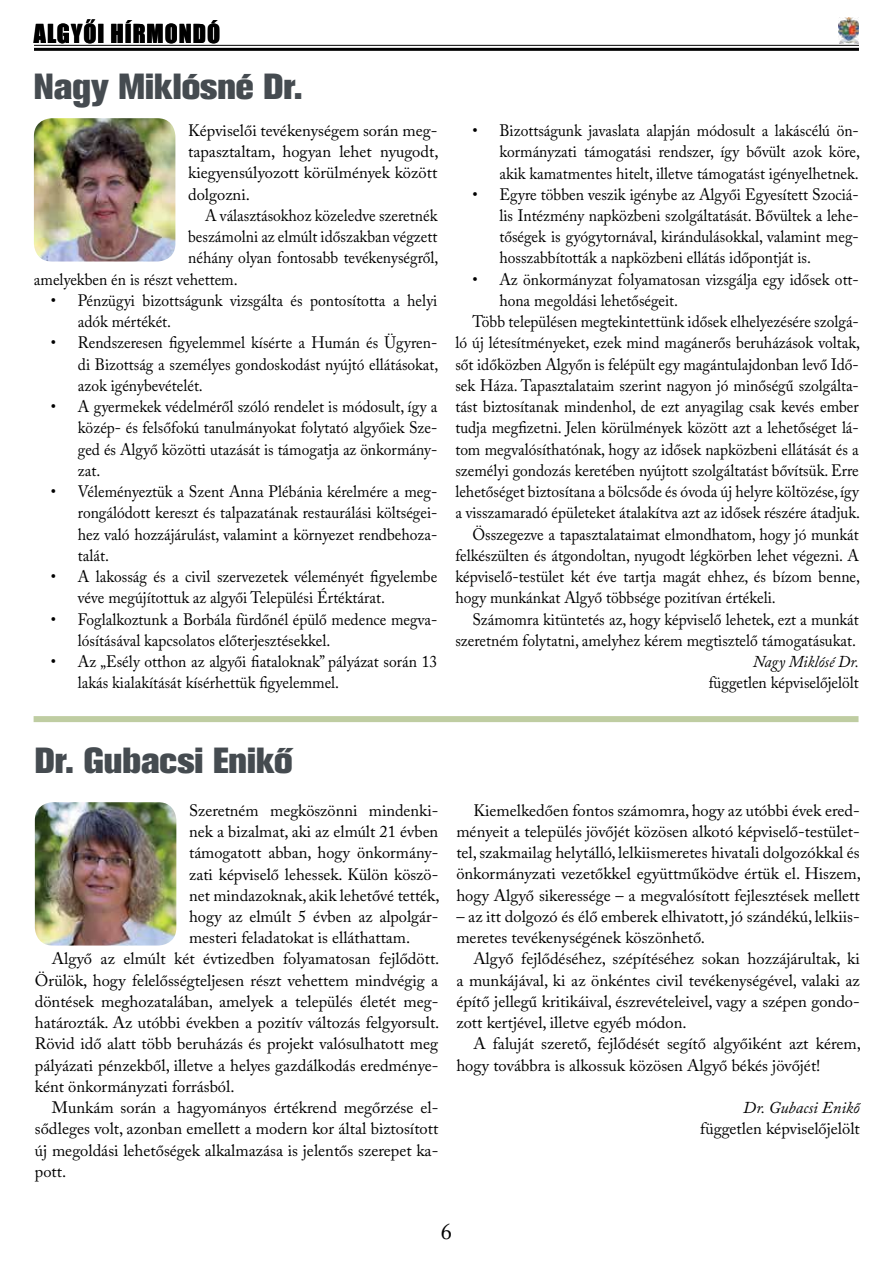
<style>
.page{position:relative;width:893px;height:1263px;background:#fff}
.page>*{position:absolute;margin:0;border:0;box-sizing:border-box;transform-origin:0 0}
.t1{font:800 36px "Akzidenz Grotesk Pro";color:#454b50}
.t2{font:24px "Impact";letter-spacing:.04em;color:#000}
.t3{font:22.5px "Adobe Caslon Pro";color:#000}
.t4{font:16.5px/21.3px "Adobe Caslon Pro";color:#000;text-align:justify;scale:.94 1}
.t5{font:16.5px/21.3px "Adobe Caslon Pro";color:#000;text-align:justify}
.t6{font:italic 16.5px "Adobe Caslon Pro";color:#000}
.t7{font:italic 16.5px "Adobe Caslon Pro";color:#000;scale:.94 1}
</style>
<div class="page">
<hr style="left:34px;top:45px;width:825px;height:1px;background:#000">
<hr style="left:34px;top:48px;width:825px;height:3px;background:#000">
<img style="left:838px;top:17px;width:21px;height:26px">
<img style="left:34px;top:118px;width:141px;height:143px">
<div style="left:34px;top:716px;width:824px;height:6px;background:#bfcda2"></div>
<img style="left:35px;top:802px;width:141px;height:143px">
<h2 class="t2" style="left:34px;top:15px;width:188px">ALGYŐI HÍRMONDÓ</h2>
<h1 class="t1" style="left:34px;top:63px;width:270px">Nagy Miklósné Dr.</h1>
<p class="t5" style="left:188px;top:120px;width:252px">Képviselői tevékenységem során meg&shy;tapasztaltam, hogyan lehet nyugodt, kiegyensúlyozott körülmények között dolgozni.</p>
<p class="t4" style="left:205px;top:205px;width:249px">A választásokhoz közeledve szeretnék</p>
<p class="t4" style="left:188px;top:226px;width:267px">beszámolni az elmúlt időszakban végzett</p>
<p class="t4" style="left:188px;top:247px;width:268px">néhány olyan fontosabb tevékenységről,</p>
<p class="t4" style="left:34px;top:268px;width:218px">amelyekben én is részt vehettem.</p>
<p class="t4" style="left:78px;top:290px;width:384px;text-indent:-27px">• Pénzügyi bizottságunk vizsgálta és pontosította a helyi adók mértékét.</p>
<p class="t4" style="left:78px;top:332px;width:385px;text-indent:-27px">• Rendszeresen figyelemmel kísérte a Humán és Ügyren&shy;di Bizottság a személyes gondoskodást nyújtó ellátásokat, azok igénybevételét.</p>
<p class="t4" style="left:78px;top:396px;width:384px;text-indent:-27px">• A gyermekek védelméről szóló rendelet is módosult, így a közép- és felsőfokú tanulmányokat folytató algyőiek Sze&shy;ged és Algyő közötti utazását is támogatja az önkormány&shy;zat.</p>
<p class="t4" style="left:78px;top:481px;width:384px;text-indent:-27px">• Véleményeztük a Szent Anna Plébánia kérelmére a meg&shy;rongálódott kereszt és talpazatának restaurálási költségei&shy;hez való hozzájárulást, valamint a környezet rendbehoza&shy;talát.</p>
<p class="t4" style="left:78px;top:566px;width:384px;text-indent:-27px">• A lakosság és a civil szervezetek véleményét figyelembe véve megújítottuk az algyői Települési Értéktárat.</p>
<p class="t4" style="left:78px;top:608px;width:384px;text-indent:-27px">• Foglalkoztunk a Borbála fürdőnél épülő medence megva&shy;lósításával kapcsolatos előterjesztésekkel.</p>
<p class="t4" style="left:78px;top:651px;width:384px;text-indent:-27px">• Az „Esély otthon az algyői fiataloknak” pályázat során 13 lakás kialakítását kísérhettük figyelemmel.</p>
<p class="t4" style="left:499px;top:120px;width:385px;text-indent:-27px">• Bizottságunk javaslata alapján módosult a lakáscélú ön&shy;kormányzati támogatási rendszer, így bővült azok köre, akik kamatmentes hitelt, illetve támogatást igényelhetnek.</p>
<p class="t4" style="left:499px;top:183px;width:384px;text-indent:-27px">• Egyre többen veszik igénybe az Algyői Egyesített Szociá&shy;lis Intézmény napközbeni szolgáltatását. Bővültek a lehe&shy;tőségek is gyógytornával, kirándulásokkal, valamint meg&shy;hosszabbították a napközbeni ellátás időpontját is.</p>
<p class="t4" style="left:472px;top:268px;width:413px">• Az önkormányzat folyamatosan vizsgálja egy idősek ott-</p>
<p class="t4" style="left:499px;top:290px;width:192px">hona megoldási lehetőségeit.</p>
<p class="t4" style="left:472px;top:311px;width:413px">Több településen megtekintettünk idősek elhelyezésére szolgá-</p>
<p class="t4" style="left:455px;top:332px;width:432px">ló új létesítményeket, ezek mind magánerős beruházások voltak,</p>
<p class="t4" style="left:455px;top:353px;width:431px">sőt időközben Algyőn is felépült egy magántulajdonban levő Idő-</p>
<p class="t4" style="left:455px;top:375px;width:431px">sek Háza. Tapasztalataim szerint nagyon jó minőségű szolgálta-</p>
<p class="t4" style="left:455px;top:396px;width:431px">tást biztosítanak mindenhol, de ezt anyagilag csak kevés ember</p>
<p class="t4" style="left:455px;top:417px;width:431px">tudja megfizetni. Jelen körülmények között azt a lehetőséget lá-</p>
<p class="t4" style="left:455px;top:438px;width:431px">tom megvalósíthatónak, hogy az idősek napközbeni ellátását és a</p>
<p class="t4" style="left:455px;top:459px;width:431px">személyi gondozás keretében nyújtott szolgáltatást bővítsük. Erre</p>
<p class="t4" style="left:455px;top:481px;width:431px">lehetőséget biztosítana a bölcsőde és óvoda új helyre költözése, így</p>
<p class="t4" style="left:455px;top:502px;width:432px">a visszamaradó épületeket átalakítva azt az idősek részére átadjuk.</p>
<p class="t4" style="left:472px;top:523px;width:413px">Összegezve a tapasztalataimat elmondhatom, hogy jó munkát</p>
<p class="t4" style="left:455px;top:544px;width:431px">felkészülten és átgondoltan, nyugodt légkörben lehet végezni. A</p>
<p class="t4" style="left:455px;top:566px;width:432px">képviselő-testület két éve tartja magát ehhez, és bízom benne,</p>
<p class="t4" style="left:455px;top:587px;width:342px">hogy munkánkat Algyő többsége pozitívan értékeli.</p>
<p class="t4" style="left:472px;top:608px;width:413px">Számomra kitüntetés az, hogy képviselő lehetek, ezt a munkát</p>
<p class="t4" style="left:455px;top:629px;width:428px">szeretném folytatni, amelyhez kérem megtisztelő támogatásukat.</p>
<p class="t7" style="left:753px;top:652px;width:114px">Nagy Miklósé Dr.</p>
<p class="t4" style="left:709px;top:672px;width:161px">független képviselőjelölt</p>
<h1 class="t1" style="left:35px;top:737px;width:259px">Dr. Gubacsi Enikő</h1>
<p class="t5" style="left:189px;top:799px;width:251px">Szeretném megköszönni mindenki-</p>
<p class="t5" style="left:189px;top:821px;width:251px">nek a bizalmat, aki az elmúlt 21 évben</p>
<p class="t5" style="left:189px;top:842px;width:251px">támogatott abban, hogy önkormány-</p>
<p class="t5" style="left:189px;top:863px;width:251px">zati képviselő lehessek. Külön köszö-</p>
<p class="t5" style="left:189px;top:884px;width:252px">net mindazoknak, akik lehetővé tették,</p>
<p class="t5" style="left:189px;top:906px;width:251px">hogy az elmúlt 5 évben az alpolgár-</p>
<p class="t5" style="left:189px;top:927px;width:223px">mesteri feladatokat is elláthattam.</p>
<p class="t5" style="left:52px;top:948px;width:389px">Algyő az elmúlt két évtizedben folyamatosan fejlődött.</p>
<p class="t5" style="left:35px;top:969px;width:405px">Örülök, hogy felelősségteljesen részt vehettem mindvégig a</p>
<p class="t5" style="left:35px;top:990px;width:405px">döntések meghozatalában, amelyek a település életét meg-</p>
<p class="t5" style="left:35px;top:1012px;width:406px">határozták. Az utóbbi években a pozitív változás felgyorsult.</p>
<p class="t5" style="left:35px;top:1033px;width:405px">Rövid idő alatt több beruházás és projekt valósulhatott meg</p>
<p class="t5" style="left:35px;top:1054px;width:405px">pályázati pénzekből, illetve a helyes gazdálkodás eredménye-</p>
<p class="t5" style="left:35px;top:1075px;width:201px">ként önkormányzati forrásból.</p>
<p class="t5" style="left:52px;top:1097px;width:388px">Munkám során a hagyományos értékrend megőrzése el-</p>
<p class="t5" style="left:35px;top:1118px;width:405px">sődleges volt, azonban emellett a modern kor által biztosított</p>
<p class="t5" style="left:35px;top:1139px;width:405px">új megoldási lehetőségek alkalmazása is jelentős szerepet ka-</p>
<p class="t5" style="left:35px;top:1160px;width:33px">pott.</p>
<p class="t5" style="left:456px;top:799px;width:406px;text-indent:17px">Kiemelkedően fontos számomra, hogy az utóbbi évek ered&shy;ményeit a település jövőjét közösen alkotó képviselő-testület&shy;tel, szakmailag helytálló, lelkiismeretes hivatali dolgozókkal és önkormányzati vezetőkkel együttműködve értük el. Hiszem, hogy Algyő sikeressége – a megvalósított fejlesztések mellett</p>
<p class="t5" style="left:456px;top:905px;width:405px">– az itt dolgozó és élő emberek elhivatott, jó szándékú, lelkiis&shy;meretes tevékenységének köszönhető.</p>
<p class="t5" style="left:456px;top:948px;width:405px;text-indent:17px">Algyő fejlődéséhez, szépítéséhez sokan hozzájárultak, ki a munkájával, ki az önkéntes civil tevékenységével, valaki az építő jellegű kritikáival, észrevételeivel, vagy a szépen gondo&shy;zott kertjével, illetve egyéb módon.</p>
<p class="t5" style="left:456px;top:1033px;width:406px;text-indent:17px">A faluját szerető, fejlődését segítő algyőiként azt kérem, hogy továbbra is alkossuk közösen Algyő békés jövőjét!</p>
<p class="t6" style="left:743px;top:1098px;width:118px">Dr. Gubacsi Enikő</p>
<p class="t5" style="left:700px;top:1118px;width:161px">független képviselőjelölt</p>
<h3 class="t3" style="left:441px;top:1218px;width:13px">6</h3>
</div>
